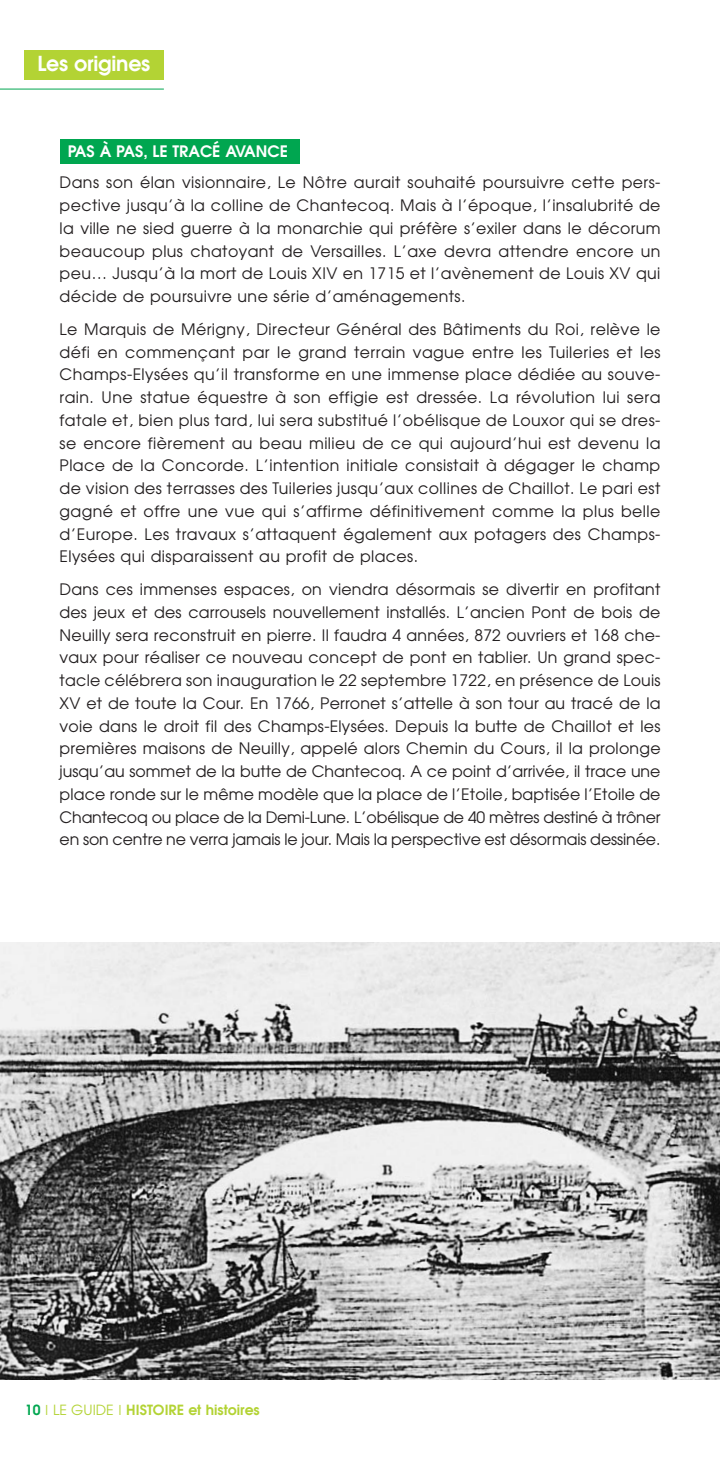
<style>
.page{position:relative;width:720px;height:1464px;background:#fff}
.page>*{position:absolute;margin:0;border:0;box-sizing:border-box;transform-origin:0 0}
.t1{font:600 20.65px "Avant Garde";letter-spacing:-.01em;color:#fff}
.t2{font:15.75px/22.8px "Avant Garde";letter-spacing:.025em;color:#231f20;text-align:justify}
.t3{font:600 15.75px "Avant Garde";color:#fff}
.t4{font:600 14px "Avant Garde";color:#b3d334}
.s1{color:#00a650}
.s2{font-family:"Helvetica";font-weight:300}
.s3{font-weight:400}
</style>
<div class="page">
<div style="left:60px;top:139px;width:239px;height:25px;background:#00a650"></div>
<img style="left:0;top:943px;width:719px;height:436px">
<div style="left:25px;top:50px;width:139px;height:29px;background:#b3d334"></div>
<hr style="left:0;top:89px;width:164px;height:1px;background:#00a650">
<h1 class="t1" style="left:37px;top:56px;width:114px">Les origines</h1>
<p class="t3" style="left:68px;top:146px;width:221px">PAS À PAS, LE TRACÉ AVANCE</p>
<p class="t2" style="left:60px;top:173px;width:602px">Dans son élan visionnaire, Le Nôtre aurait souhaité poursuivre cette pers&shy;pective jusqu’à la colline de Chantecoq. Mais à l’époque, l’insalubrité de la ville ne sied guerre à la monarchie qui préfère s’exiler dans le décorum beaucoup plus chatoyant de Versailles. L’axe devra attendre encore un peu… Jusqu’à la mort de Louis XIV en 1715 et l’avènement de Louis XV qui décide de poursuivre une série d’aménagements.</p>
<p class="t2" style="left:60px;top:319px;width:602px">Le Marquis de Mérigny, Directeur Général des Bâtiments du Roi, relève le défi en commençant par le grand terrain vague entre les Tuileries et les Champs-Elysées qu’il transforme en une immense place dédiée au souve&shy;rain. Une statue équestre à son effigie est dressée. La révolution lui sera fatale et, bien plus tard, lui sera substitué l’obélisque de Louxor qui se dres&shy;se encore fièrement au beau milieu de ce qui aujourd’hui est devenu la Place de la Concorde. L’intention initiale consistait à dégager le champ de vision des terrasses des Tuileries jusqu’aux collines de Chaillot. Le pari est gagné et offre une vue qui s’affirme définitivement comme la plus belle d’Europe. Les travaux s’attaquent également aux potagers des Champs-Elysées qui disparaissent au profit de places.</p>
<p class="t2" style="left:60px;top:579px;width:602px">Dans ces immenses espaces, on viendra désormais se divertir en profitant des jeux et des carrousels nouvellement installés. L’ancien Pont de bois de Neuilly sera reconstruit en pierre. Il faudra 4 années, 872 ouvriers et 168 che&shy;vaux pour réaliser ce nouveau concept de pont en tablier. Un grand spec&shy;tacle célébrera son inauguration le 22 septembre 1722, en présence de Louis XV et de toute la Cour. En 1766, Perronet s’attelle à son tour au tracé de la voie dans le droit fil des Champs-Elysées. Depuis la butte de Chaillot et les premières maisons de Neuilly, appelé alors Chemin du Cours, il la prolonge jusqu’au sommet de la butte de Chantecoq. A ce point d’arrivée, il trace une place ronde sur le même modèle que la place de l’Etoile, baptisée l’Etoile de Chantecoq ou place de la Demi-Lune. L’obélisque de 40 mètres destiné à trôner en son centre ne verra jamais le jour. Mais la perspective est désormais dessinée.</p>
<p class="t4" style="left:25px;top:1404px;width:236px"><span class="s1">10</span> <span class="s2">I</span> <span class="s3">LE GUIDE</span> <span class="s2">I</span> HISTOIRE et histoires</p>
</div>
